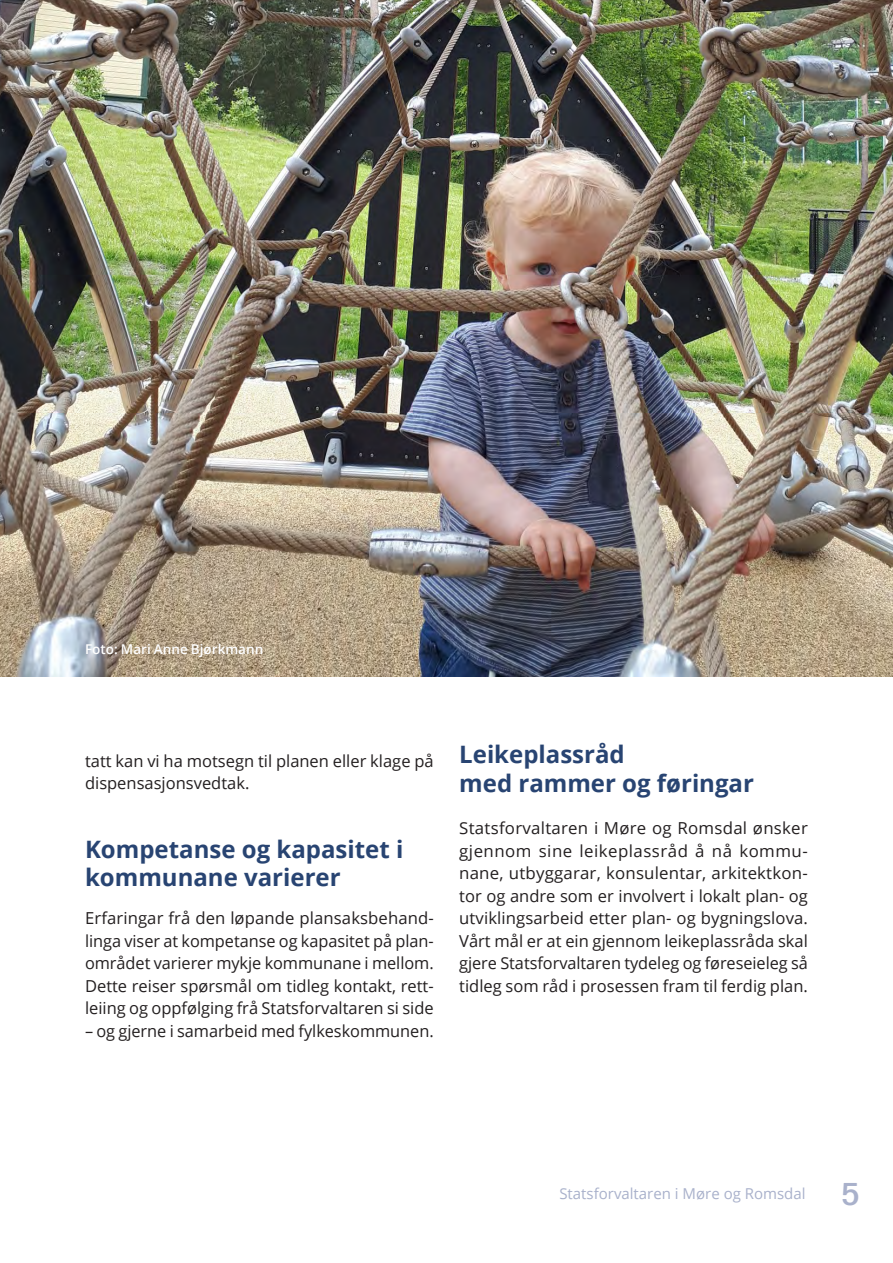
<style>
.page{position:relative;width:893px;height:1263px;background:#fff}
.page>*{position:absolute;margin:0;border:0;box-sizing:border-box;transform-origin:0 0}
.t1{font:500 31.5px "Forma DJR Micro";color:#a9b1cb}
.Overskrift_1_1{font:700 24px/28.8px "Open Sans";color:#284472}
.Brødtekst{font:16.5px/22.5px "Open Sans";color:#231f20;text-align:justify}
.t2{font:15px "Open Sans";color:#a9b1cb}
.Bildetekst_11{font:600 13.5px "Open Sans";color:#fff}
</style>
<div class="page">
<img style="left:0;top:0;width:893px;height:677px">
<p class="Bildetekst_11" style="left:85px;top:640px;width:180px">Foto: Mari Anne Bjørkmann</p>
<p class="Brødtekst" style="left:85px;top:749px;width:350px">tatt kan vi ha motsegn til planen eller klage på dispensasjonsvedtak.</p>
<h2 class="Overskrift_1_1" style="left:85px;top:834px;width:320px">Kompetanse og kapasitet i kommunane varierer</h2>
<p class="Brødtekst" style="left:85px;top:907px;width:350px">Erfaringar frå den løpande plansaksbehand&shy;linga viser at kompetanse og kapasitet på plan&shy;området varierer mykje kommunane i mellom.<br>Dette reiser spørsmål om tidleg kontakt, rett&shy;leiing og oppfølging frå Statsforvaltaren si side</p>
<p class="Brødtekst" style="left:85px;top:1019px;width:350px">– og gjerne i samarbeid med fylkeskommunen.</p>
<h2 class="Overskrift_1_1" style="left:459px;top:739px;width:296px">Leikeplassråd<br>med rammer og føringar</h2>
<p class="Brødtekst" style="left:459px;top:817px;width:350px">Statsforvaltaren i Møre og Romsdal ønsker gjennom sine leikeplassråd å nå kommu&shy;nane, utbyggarar, konsulentar, arkitektkon&shy;tor og andre som er involvert i lokalt plan- og utviklingsarbeid etter plan- og bygningslova.<br>Vårt mål er at ein gjennom leikeplassråda skal gjere Statsforvaltaren tydeleg og føreseieleg så tidleg som råd i prosessen fram til ferdig plan.</p>
<p class="t2" style="left:559px;top:1183px;width:248px">Statsforvaltaren i Møre og Romsdal</p>
<h1 class="t1" style="left:841px;top:1174px;width:19px">5</h1>
</div>
